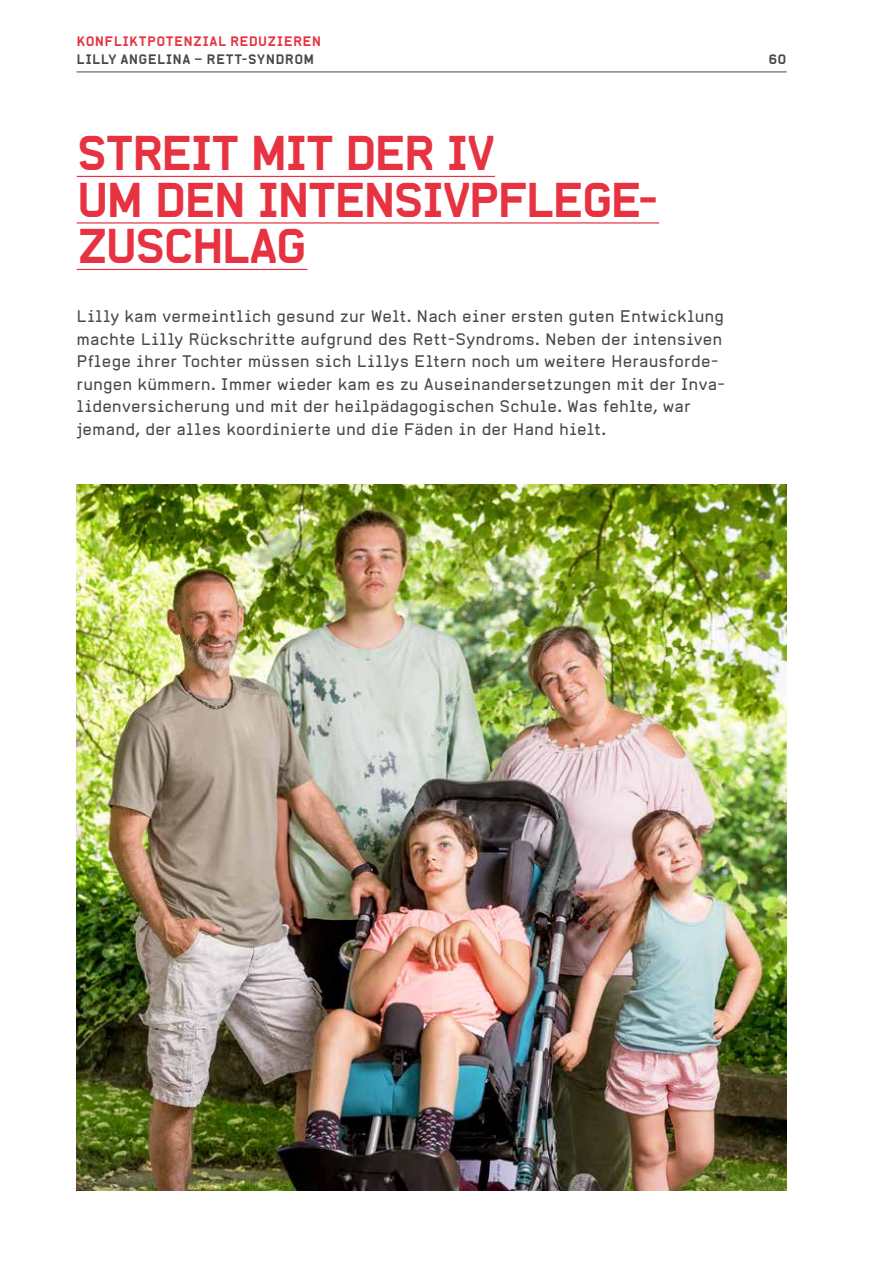
<style>
.page{position:relative;width:893px;height:1263px;background:#fff}
.page>*{position:absolute;margin:0;border:0;box-sizing:border-box;transform-origin:0 0}
.t1{font:700 48px/46.5px "Alpha Headline Pre";letter-spacing:-.055em;color:#e63241}
.t2{font:16.5px/22.5px "Alpha Headline Pre";letter-spacing:.005em;color:#4b4744}
.t3{font:700 13.5px "Alpha Headline Pre";letter-spacing:.02em;color:#4b4744}
.t4{font:700 13.5px "Alpha Headline Pre";letter-spacing:.025em;color:#e63241}
</style>
<div class="page">
<hr style="left:77px;top:176px;width:418px;height:1px;background:#e63241">
<hr style="left:77px;top:222px;width:582px;height:2px;background:#e63241">
<hr style="left:77px;top:269px;width:230px;height:1px;background:#e63241">
<img style="left:77px;top:485px;width:710px;height:706px">
<hr style="left:77px;top:72px;width:710px;height:1px;background:#4b4744">
<p class="t4" style="left:77px;top:33px;width:246px">KONFLIKTPOTENZIAL REDUZIEREN</p>
<p class="t3" style="left:77px;top:51px;width:239px">LILLY ANGELINA – RETT-SYNDROM</p>
<h1 class="t1" style="left:77px;top:130px;width:577px">STREIT MIT DER IV<br>UM DEN INTENSIVPFLEGE-<br>ZUSCHLAG</h1>
<p class="t2" style="left:77px;top:305px;width:649px">Lilly kam vermeintlich gesund zur Welt. Nach einer ersten guten Entwicklung machte Lilly Rückschritte aufgrund des Rett-Syndroms. Neben der intensiven Pflege ihrer Tochter müssen sich Lillys Eltern noch um weitere Herausforde&shy;rungen kümmern. Immer wieder kam es zu Auseinandersetzungen mit der Inva&shy;lidenversicherung und mit der heilpädagogischen Schule. Was fehlte, war jemand, der alles koordinierte und die Fäden in der Hand hielt.</p>
<p class="t3" style="left:768px;top:51px;width:20px">60</p>
</div>
